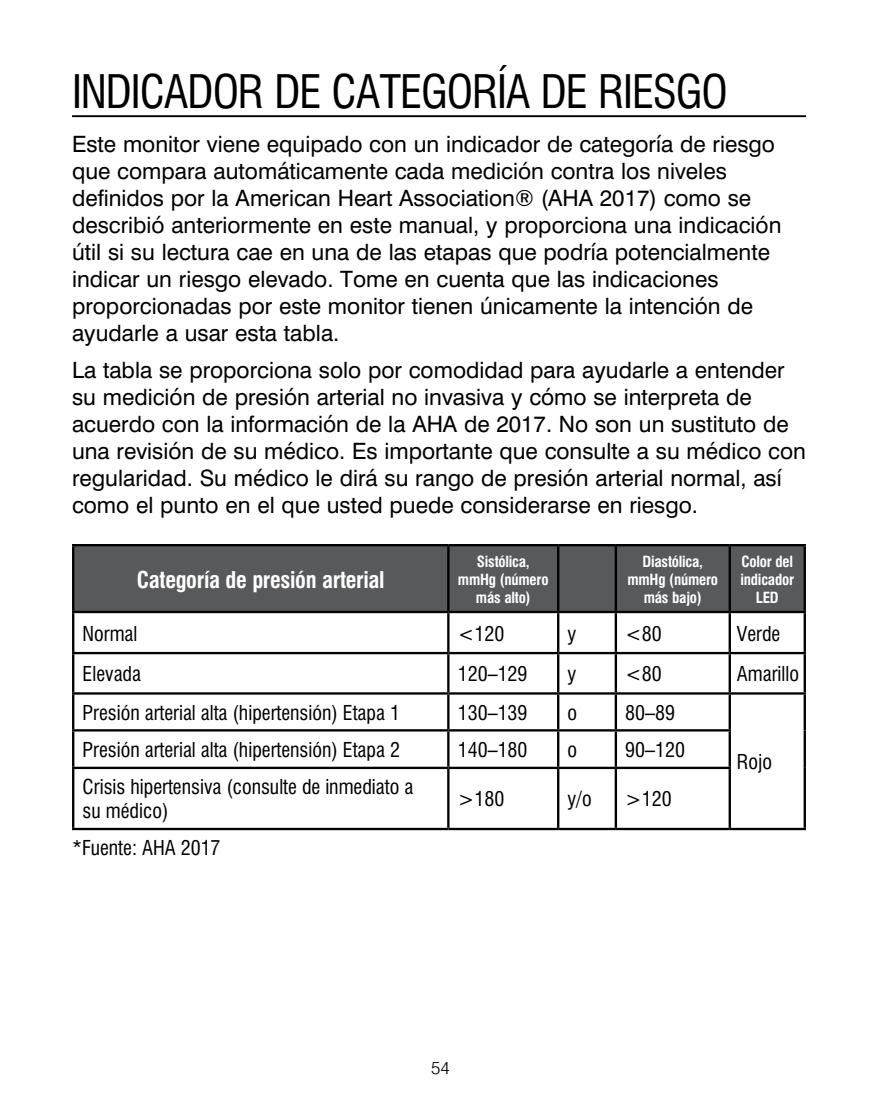
<style>
.page{position:relative;width:878px;height:1103px;background:#fff}
.page>*{position:absolute;margin:0;border:0;box-sizing:border-box;transform-origin:0 0}
.t1{font:condensed 45px "Swiss 721 BT";letter-spacing:-.025em;color:#000}
.t2{font:22.5px/27px "Swiss 721 BT";color:#000}
.t3{font:700 condensed 22.5px "Swiss 721 BT";letter-spacing:-.015em;color:#fff}
.t4{font:condensed 20px/24px "Swiss 721 BT";color:#000}
.t5{font:300 17.5px "Swiss 721 BT";color:#000}
.t6{font:700 condensed 15px/18px "Swiss 721 BT";letter-spacing:-.015em;color:#fff;text-align:center}
</style>
<div class="page">
<hr style="left:72px;top:115px;width:733px;height:2px;background:#000">
<div style="left:74px;top:546px;width:729px;height:65px;background:#58595b"></div>
<hr style="left:72px;top:544px;width:376px;height:2px;background:#000">
<hr style="left:72px;top:546px;width:2px;height:65px;background:#000">
<hr style="left:448px;top:544px;width:110px;height:2px;background:#000">
<hr style="left:447px;top:546px;width:2px;height:65px;background:#000">
<hr style="left:558px;top:544px;width:58px;height:2px;background:#000">
<hr style="left:557px;top:546px;width:2px;height:65px;background:#000">
<hr style="left:616px;top:544px;width:113px;height:2px;background:#000">
<hr style="left:614px;top:546px;width:3px;height:65px;background:#000">
<hr style="left:729px;top:544px;width:76px;height:2px;background:#000">
<hr style="left:728px;top:546px;width:3px;height:65px;background:#000">
<hr style="left:803px;top:546px;width:3px;height:65px;background:#000">
<hr style="left:72px;top:611px;width:376px;height:2px;background:#000">
<hr style="left:72px;top:613px;width:2px;height:39px;background:#000">
<hr style="left:448px;top:611px;width:110px;height:2px;background:#000">
<hr style="left:447px;top:613px;width:2px;height:39px;background:#000">
<hr style="left:558px;top:611px;width:58px;height:2px;background:#000">
<hr style="left:557px;top:613px;width:2px;height:39px;background:#000">
<hr style="left:616px;top:611px;width:113px;height:2px;background:#000">
<hr style="left:614px;top:613px;width:3px;height:39px;background:#000">
<hr style="left:729px;top:611px;width:76px;height:2px;background:#000">
<hr style="left:728px;top:613px;width:3px;height:39px;background:#000">
<hr style="left:803px;top:613px;width:3px;height:39px;background:#000">
<hr style="left:72px;top:652px;width:376px;height:2px;background:#000">
<hr style="left:72px;top:654px;width:2px;height:38px;background:#000">
<hr style="left:448px;top:652px;width:110px;height:2px;background:#000">
<hr style="left:447px;top:654px;width:2px;height:38px;background:#000">
<hr style="left:558px;top:652px;width:58px;height:2px;background:#000">
<hr style="left:557px;top:654px;width:2px;height:38px;background:#000">
<hr style="left:616px;top:652px;width:113px;height:2px;background:#000">
<hr style="left:614px;top:654px;width:3px;height:38px;background:#000">
<hr style="left:729px;top:652px;width:76px;height:2px;background:#000">
<hr style="left:728px;top:654px;width:3px;height:38px;background:#000">
<hr style="left:803px;top:654px;width:3px;height:38px;background:#000">
<hr style="left:72px;top:692px;width:376px;height:2px;background:#000">
<hr style="left:72px;top:694px;width:2px;height:35px;background:#000">
<hr style="left:448px;top:692px;width:110px;height:2px;background:#000">
<hr style="left:447px;top:694px;width:2px;height:35px;background:#000">
<hr style="left:558px;top:692px;width:58px;height:2px;background:#000">
<hr style="left:557px;top:694px;width:2px;height:35px;background:#000">
<hr style="left:616px;top:692px;width:113px;height:2px;background:#000">
<hr style="left:614px;top:694px;width:3px;height:35px;background:#000">
<hr style="left:729px;top:692px;width:76px;height:2px;background:#000">
<hr style="left:728px;top:694px;width:3px;height:35px;background:#000">
<hr style="left:803px;top:694px;width:3px;height:36px;background:#000">
<hr style="left:72px;top:729px;width:376px;height:2px;background:#000">
<hr style="left:72px;top:731px;width:2px;height:35px;background:#000">
<hr style="left:448px;top:729px;width:110px;height:2px;background:#000">
<hr style="left:447px;top:731px;width:2px;height:35px;background:#000">
<hr style="left:558px;top:729px;width:58px;height:2px;background:#000">
<hr style="left:557px;top:731px;width:2px;height:35px;background:#000">
<hr style="left:616px;top:729px;width:115px;height:2px;background:#000">
<hr style="left:614px;top:731px;width:3px;height:35px;background:#000">
<hr style="left:728px;top:731px;width:3px;height:35px;background:#000">
<hr style="left:803px;top:730px;width:3px;height:38px;background:#000">
<hr style="left:72px;top:766px;width:376px;height:3px;background:#000">
<hr style="left:72px;top:769px;width:2px;height:58px;background:#000">
<hr style="left:448px;top:766px;width:110px;height:3px;background:#000">
<hr style="left:447px;top:769px;width:2px;height:58px;background:#000">
<hr style="left:558px;top:766px;width:58px;height:3px;background:#000">
<hr style="left:557px;top:769px;width:2px;height:58px;background:#000">
<hr style="left:616px;top:766px;width:115px;height:3px;background:#000">
<hr style="left:614px;top:769px;width:3px;height:58px;background:#000">
<hr style="left:728px;top:769px;width:3px;height:58px;background:#000">
<hr style="left:803px;top:768px;width:3px;height:59px;background:#000">
<hr style="left:72px;top:827px;width:376px;height:3px;background:#000">
<hr style="left:448px;top:827px;width:110px;height:3px;background:#000">
<hr style="left:558px;top:827px;width:58px;height:3px;background:#000">
<hr style="left:616px;top:827px;width:113px;height:3px;background:#000">
<hr style="left:729px;top:827px;width:76px;height:3px;background:#000">
<h1 class="t1" style="left:72px;top:65px;width:657px">INDICADOR DE CATEGORÍA DE RIESGO</h1>
<p class="t2" style="left:72px;top:131px;width:711px">Este monitor viene equipado con un indicador de categoría de riesgo que compara automáticamente cada medición contra los niveles definidos por la American Heart Association® (AHA 2017) como se describió anteriormente en este manual, y proporciona una indicación útil si su lectura cae en una de las etapas que podría potencialmente indicar un riesgo elevado. Tome en cuenta que las indicaciones proporcionadas por este monitor tienen únicamente la intención de ayudarle a usar esta tabla.</p>
<p class="t2" style="left:72px;top:357px;width:735px">La tabla se proporciona solo por comodidad para ayudarle a entender su medición de presión arterial no invasiva y cómo se interpreta de acuerdo con la información de la AHA de 2017. No son un sustituto de una revisión de su médico. Es importante que consulte a su médico con regularidad. Su médico le dirá su rango de presión arterial normal, así como el punto en el que usted puede considerarse en riesgo.</p>
<p class="t3" style="left:137px;top:566px;width:249px">Categoría de presión arterial</p>
<p class="t6" style="left:458px;top:552px;width:92px">Sistólica, mmHg (número más alto)</p>
<p class="t6" style="left:627px;top:552px;width:92px">Diastólica, mmHg (número más bajo)</p>
<p class="t6" style="left:740px;top:552px;width:55px">Color del indicador<br>LED</p>
<p class="t4" style="left:83px;top:621px;width:56px">Normal</p>
<p class="t4" style="left:458px;top:621px;width:48px">&lt;120</p>
<p class="t4" style="left:567px;top:621px;width:10px">y</p>
<p class="t4" style="left:625px;top:621px;width:38px">&lt;80</p>
<p class="t4" style="left:737px;top:621px;width:45px">Verde</p>
<p class="t4" style="left:83px;top:662px;width:60px">Elevada</p>
<p class="t4" style="left:458px;top:662px;width:71px">120–129</p>
<p class="t4" style="left:567px;top:662px;width:10px">y</p>
<p class="t4" style="left:625px;top:662px;width:38px">&lt;80</p>
<p class="t4" style="left:737px;top:662px;width:64px">Amarillo</p>
<p class="t4" style="left:83px;top:700px;width:319px">Presión arterial alta (hipertensión) Etapa 1</p>
<p class="t4" style="left:458px;top:700px;width:71px">130–139</p>
<p class="t4" style="left:567px;top:700px;width:11px">o</p>
<p class="t4" style="left:625px;top:700px;width:51px">80–89</p>
<p class="t4" style="left:737px;top:750px;width:37px">Rojo</p>
<p class="t4" style="left:83px;top:738px;width:319px">Presión arterial alta (hipertensión) Etapa 2</p>
<p class="t4" style="left:458px;top:738px;width:71px">140–180</p>
<p class="t4" style="left:567px;top:738px;width:11px">o</p>
<p class="t4" style="left:625px;top:738px;width:61px">90–120</p>
<p class="t4" style="left:83px;top:775px;width:332px">Crisis hipertensiva (consulte de inmediato a su médico)</p>
<p class="t4" style="left:458px;top:787px;width:48px">&gt;180</p>
<p class="t4" style="left:567px;top:787px;width:26px">y/o</p>
<p class="t4" style="left:625px;top:787px;width:48px">&gt;120</p>
<p class="t4" style="left:72px;top:835px;width:150px">*Fuente: AHA 2017</p>
<p class="t5" style="left:431px;top:1057px;width:20px">54</p>
</div>
